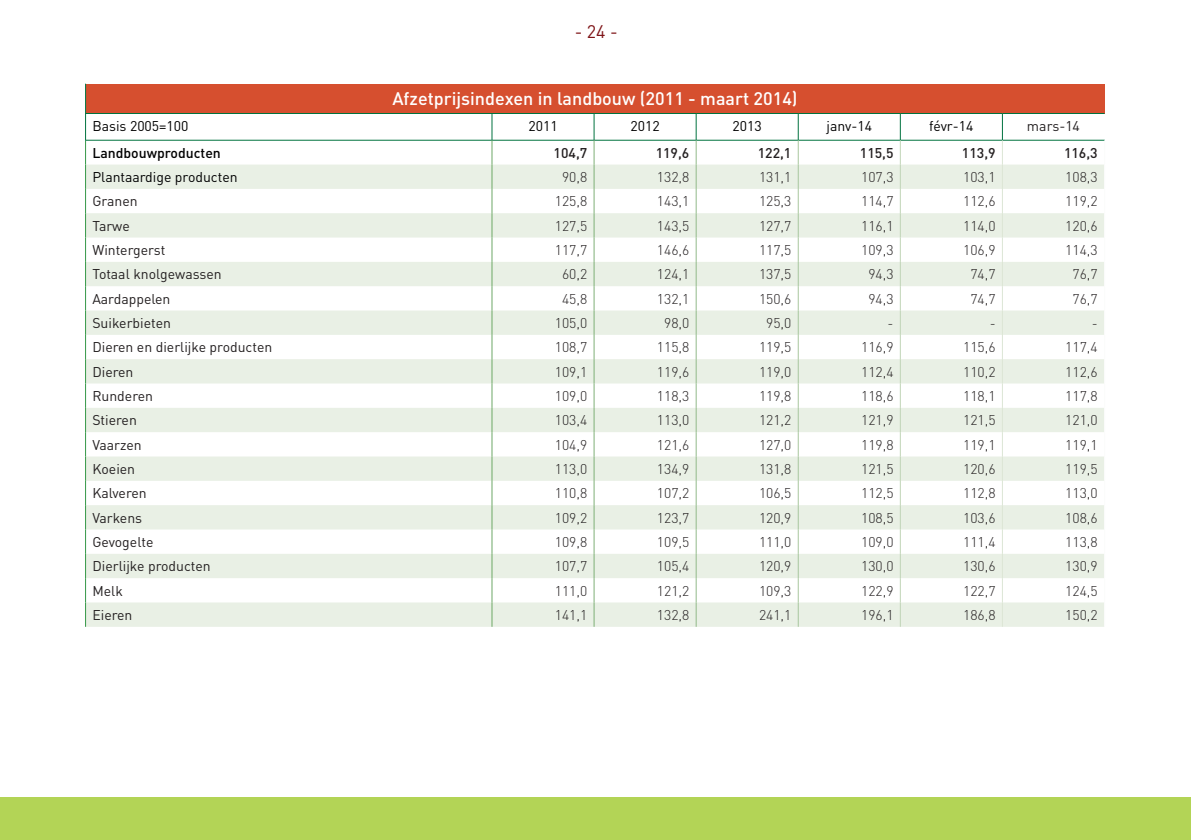
<style>
.page{position:relative;width:1191px;height:840px;background:#fff}
.page>*{position:absolute;margin:0;border:0;box-sizing:border-box;transform-origin:0 0}
.t1{font:500 18px "DIN Pro";color:#fff}
.t2{font:18px "DIN Pro";color:#7e1417}
.t3{font:300 14px "DIN Pro";color:#231f20}
.t4{font:14px "DIN Pro";color:#231f20}
.t5{font:14px "DIN Pro";color:#000001}
.t6{font:500 14px "DIN Pro";color:#231f20}
.t7{font:500 14px "DIN Pro";color:#000001}
</style>
<div class="page">
<div style="left:0;top:797px;width:1191px;height:42px;background:#b3d456"></div>
<div style="left:86px;top:84px;width:1018px;height:29px;background:#d64f2f"></div>
<svg style="left:86px;top:164px;width:1018px;height:462px;fill:#e9f0e5"></svg>
<hr style="left:85px;top:113px;width:407px;height:1px;background:#00723f">
<hr style="left:492px;top:113px;width:102px;height:1px;background:#00723f">
<hr style="left:594px;top:113px;width:102px;height:1px;background:#00723f">
<hr style="left:696px;top:113px;width:102px;height:1px;background:#00723f">
<hr style="left:798px;top:113px;width:102px;height:1px;background:#00723f">
<hr style="left:900px;top:113px;width:102px;height:1px;background:#00723f">
<hr style="left:1002px;top:113px;width:102px;height:1px;background:#00723f">
<hr style="left:85px;top:140px;width:407px;height:1px;background:#00723f">
<hr style="left:594px;top:140px;width:102px;height:1px;background:#00723f">
<hr style="left:696px;top:140px;width:102px;height:1px;background:#00723f">
<hr style="left:798px;top:140px;width:102px;height:1px;background:#00723f">
<hr style="left:900px;top:140px;width:102px;height:1px;background:#00723f">
<hr style="left:1002px;top:140px;width:102px;height:1px;background:#00723f">
<hr style="left:492px;top:140px;width:102px;height:1px;background:#00723f">
<svg style="left:85px;top:84px;width:1px;height:542px"></svg>
<svg style="left:491px;top:114px;width:1px;height:512px"></svg>
<svg style="left:594px;top:114px;width:1px;height:512px"></svg>
<svg style="left:696px;top:114px;width:1px;height:512px"></svg>
<svg style="left:798px;top:114px;width:1px;height:512px"></svg>
<svg style="left:900px;top:114px;width:1px;height:512px"></svg>
<svg style="left:1002px;top:114px;width:1px;height:512px"></svg>
<p class="t2" style="left:575px;top:20px;width:45px">- 24 -</p>
<p class="t1" style="left:392px;top:87px;width:407px">Afzetprijsindexen in landbouw (2011 - maart 2014)</p>
<p class="t5" style="left:92px;top:116px;width:98px">Basis 2005=100</p>
<p class="t5" style="left:528px;top:116px;width:31px">2011</p>
<p class="t5" style="left:630px;top:116px;width:31px">2012</p>
<p class="t5" style="left:732px;top:116px;width:31px">2013</p>
<p class="t5" style="left:826px;top:116px;width:47px">janv-14</p>
<p class="t5" style="left:929px;top:116px;width:46px">févr-14</p>
<p class="t4" style="left:1027px;top:116px;width:54px">mars-14</p>
<p class="t7" style="left:92px;top:143px;width:130px">Landbouwproducten</p>
<p class="t6" style="left:553px;top:143px;width:35px">104,7</p>
<p class="t6" style="left:655px;top:143px;width:35px">119,6</p>
<p class="t6" style="left:758px;top:143px;width:35px">122,1</p>
<p class="t6" style="left:860px;top:143px;width:35px">115,5</p>
<p class="t6" style="left:962px;top:143px;width:35px">113,9</p>
<p class="t6" style="left:1064px;top:143px;width:35px">116,3</p>
<p class="t5" style="left:92px;top:167px;width:147px">Plantaardige producten</p>
<p class="t3" style="left:562px;top:167px;width:27px">90,8</p>
<p class="t3" style="left:657px;top:167px;width:34px">132,8</p>
<p class="t3" style="left:759px;top:167px;width:34px">131,1</p>
<p class="t3" style="left:861px;top:167px;width:34px">107,3</p>
<p class="t3" style="left:963px;top:167px;width:34px">103,1</p>
<p class="t3" style="left:1065px;top:167px;width:34px">108,3</p>
<p class="t4" style="left:92px;top:192px;width:47px">Granen</p>
<p class="t3" style="left:555px;top:192px;width:34px">125,8</p>
<p class="t3" style="left:657px;top:192px;width:34px">143,1</p>
<p class="t3" style="left:759px;top:192px;width:34px">125,3</p>
<p class="t3" style="left:861px;top:192px;width:34px">114,7</p>
<p class="t3" style="left:963px;top:192px;width:34px">112,6</p>
<p class="t3" style="left:1065px;top:192px;width:34px">119,2</p>
<p class="t4" style="left:92px;top:216px;width:39px">Tarwe</p>
<p class="t3" style="left:555px;top:216px;width:34px">127,5</p>
<p class="t3" style="left:657px;top:216px;width:34px">143,5</p>
<p class="t3" style="left:759px;top:216px;width:34px">127,7</p>
<p class="t3" style="left:861px;top:216px;width:34px">116,1</p>
<p class="t3" style="left:963px;top:216px;width:34px">114,0</p>
<p class="t3" style="left:1065px;top:216px;width:34px">120,6</p>
<p class="t4" style="left:92px;top:240px;width:74px">Wintergerst</p>
<p class="t3" style="left:555px;top:240px;width:34px">117,7</p>
<p class="t3" style="left:657px;top:240px;width:34px">146,6</p>
<p class="t3" style="left:759px;top:240px;width:34px">117,5</p>
<p class="t3" style="left:861px;top:240px;width:34px">109,3</p>
<p class="t3" style="left:963px;top:240px;width:34px">106,9</p>
<p class="t3" style="left:1065px;top:240px;width:34px">114,3</p>
<p class="t4" style="left:92px;top:265px;width:131px">Totaal knolgewassen</p>
<p class="t3" style="left:562px;top:265px;width:27px">60,2</p>
<p class="t3" style="left:657px;top:265px;width:34px">124,1</p>
<p class="t3" style="left:759px;top:265px;width:34px">137,5</p>
<p class="t3" style="left:868px;top:265px;width:27px">94,3</p>
<p class="t3" style="left:970px;top:265px;width:27px">74,7</p>
<p class="t3" style="left:1072px;top:265px;width:27px">76,7</p>
<p class="t4" style="left:92px;top:289px;width:80px">Aardappelen</p>
<p class="t3" style="left:562px;top:289px;width:27px">45,8</p>
<p class="t3" style="left:657px;top:289px;width:34px">132,1</p>
<p class="t3" style="left:759px;top:289px;width:34px">150,6</p>
<p class="t3" style="left:868px;top:289px;width:27px">94,3</p>
<p class="t3" style="left:970px;top:289px;width:27px">74,7</p>
<p class="t3" style="left:1072px;top:289px;width:27px">76,7</p>
<p class="t4" style="left:92px;top:313px;width:80px">Suikerbieten</p>
<p class="t3" style="left:555px;top:313px;width:34px">105,0</p>
<p class="t3" style="left:664px;top:313px;width:27px">98,0</p>
<p class="t3" style="left:766px;top:313px;width:27px">95,0</p>
<p class="t3" style="left:887px;top:313px;width:7px">-</p>
<p class="t3" style="left:989px;top:313px;width:7px">-</p>
<p class="t3" style="left:1091px;top:313px;width:7px">-</p>
<p class="t4" style="left:92px;top:337px;width:181px">Dieren en dierlijke producten</p>
<p class="t3" style="left:555px;top:337px;width:34px">108,7</p>
<p class="t3" style="left:657px;top:337px;width:34px">115,8</p>
<p class="t3" style="left:759px;top:337px;width:34px">119,5</p>
<p class="t3" style="left:861px;top:337px;width:34px">116,9</p>
<p class="t3" style="left:963px;top:337px;width:34px">115,6</p>
<p class="t3" style="left:1065px;top:337px;width:34px">117,4</p>
<p class="t4" style="left:92px;top:362px;width:43px">Dieren</p>
<p class="t3" style="left:555px;top:362px;width:34px">109,1</p>
<p class="t3" style="left:657px;top:362px;width:34px">119,6</p>
<p class="t3" style="left:759px;top:362px;width:34px">119,0</p>
<p class="t3" style="left:861px;top:362px;width:34px">112,4</p>
<p class="t3" style="left:963px;top:362px;width:34px">110,2</p>
<p class="t3" style="left:1065px;top:362px;width:34px">112,6</p>
<p class="t4" style="left:92px;top:386px;width:62px">Runderen</p>
<p class="t3" style="left:555px;top:386px;width:34px">109,0</p>
<p class="t3" style="left:657px;top:386px;width:34px">118,3</p>
<p class="t3" style="left:759px;top:386px;width:34px">119,8</p>
<p class="t3" style="left:861px;top:386px;width:34px">118,6</p>
<p class="t3" style="left:963px;top:386px;width:34px">118,1</p>
<p class="t3" style="left:1065px;top:386px;width:34px">117,8</p>
<p class="t4" style="left:92px;top:410px;width:46px">Stieren</p>
<p class="t3" style="left:555px;top:410px;width:34px">103,4</p>
<p class="t3" style="left:657px;top:410px;width:34px">113,0</p>
<p class="t3" style="left:759px;top:410px;width:34px">121,2</p>
<p class="t3" style="left:861px;top:410px;width:34px">121,9</p>
<p class="t3" style="left:963px;top:410px;width:34px">121,5</p>
<p class="t3" style="left:1065px;top:410px;width:34px">121,0</p>
<p class="t4" style="left:92px;top:435px;width:51px">Vaarzen</p>
<p class="t3" style="left:555px;top:435px;width:34px">104,9</p>
<p class="t3" style="left:657px;top:435px;width:34px">121,6</p>
<p class="t3" style="left:759px;top:435px;width:34px">127,0</p>
<p class="t3" style="left:861px;top:435px;width:34px">119,8</p>
<p class="t3" style="left:963px;top:435px;width:34px">119,1</p>
<p class="t3" style="left:1065px;top:435px;width:34px">119,1</p>
<p class="t4" style="left:92px;top:459px;width:44px">Koeien</p>
<p class="t3" style="left:555px;top:459px;width:34px">113,0</p>
<p class="t3" style="left:657px;top:459px;width:34px">134,9</p>
<p class="t3" style="left:759px;top:459px;width:34px">131,8</p>
<p class="t3" style="left:861px;top:459px;width:34px">121,5</p>
<p class="t3" style="left:963px;top:459px;width:34px">120,6</p>
<p class="t3" style="left:1065px;top:459px;width:34px">119,5</p>
<p class="t4" style="left:92px;top:483px;width:56px">Kalveren</p>
<p class="t3" style="left:555px;top:483px;width:34px">110,8</p>
<p class="t3" style="left:657px;top:483px;width:34px">107,2</p>
<p class="t3" style="left:759px;top:483px;width:34px">106,5</p>
<p class="t3" style="left:861px;top:483px;width:34px">112,5</p>
<p class="t3" style="left:963px;top:483px;width:34px">112,8</p>
<p class="t3" style="left:1065px;top:483px;width:34px">113,0</p>
<p class="t4" style="left:92px;top:508px;width:51px">Varkens</p>
<p class="t3" style="left:555px;top:508px;width:34px">109,2</p>
<p class="t3" style="left:657px;top:508px;width:34px">123,7</p>
<p class="t3" style="left:759px;top:508px;width:34px">120,9</p>
<p class="t3" style="left:861px;top:508px;width:34px">108,5</p>
<p class="t3" style="left:963px;top:508px;width:34px">103,6</p>
<p class="t3" style="left:1065px;top:508px;width:34px">108,6</p>
<p class="t4" style="left:92px;top:532px;width:63px">Gevogelte</p>
<p class="t3" style="left:555px;top:532px;width:34px">109,8</p>
<p class="t3" style="left:657px;top:532px;width:34px">109,5</p>
<p class="t3" style="left:759px;top:532px;width:34px">111,0</p>
<p class="t3" style="left:861px;top:532px;width:34px">109,0</p>
<p class="t3" style="left:963px;top:532px;width:34px">111,4</p>
<p class="t3" style="left:1065px;top:532px;width:34px">113,8</p>
<p class="t4" style="left:92px;top:556px;width:120px">Dierlijke producten</p>
<p class="t3" style="left:555px;top:556px;width:34px">107,7</p>
<p class="t3" style="left:657px;top:556px;width:34px">105,4</p>
<p class="t3" style="left:759px;top:556px;width:34px">120,9</p>
<p class="t3" style="left:861px;top:556px;width:34px">130,0</p>
<p class="t3" style="left:963px;top:556px;width:34px">130,6</p>
<p class="t3" style="left:1065px;top:556px;width:34px">130,9</p>
<p class="t4" style="left:92px;top:580px;width:32px">Melk</p>
<p class="t3" style="left:555px;top:580px;width:34px">111,0</p>
<p class="t3" style="left:657px;top:580px;width:34px">121,2</p>
<p class="t3" style="left:759px;top:580px;width:34px">109,3</p>
<p class="t3" style="left:861px;top:580px;width:34px">122,9</p>
<p class="t3" style="left:963px;top:580px;width:34px">122,7</p>
<p class="t3" style="left:1065px;top:580px;width:34px">124,5</p>
<p class="t4" style="left:92px;top:605px;width:42px">Eieren</p>
<p class="t3" style="left:555px;top:605px;width:34px">141,1</p>
<p class="t3" style="left:657px;top:605px;width:34px">132,8</p>
<p class="t3" style="left:759px;top:605px;width:34px">241,1</p>
<p class="t3" style="left:861px;top:605px;width:34px">196,1</p>
<p class="t3" style="left:963px;top:605px;width:34px">186,8</p>
<p class="t3" style="left:1065px;top:605px;width:34px">150,2</p>
</div>
